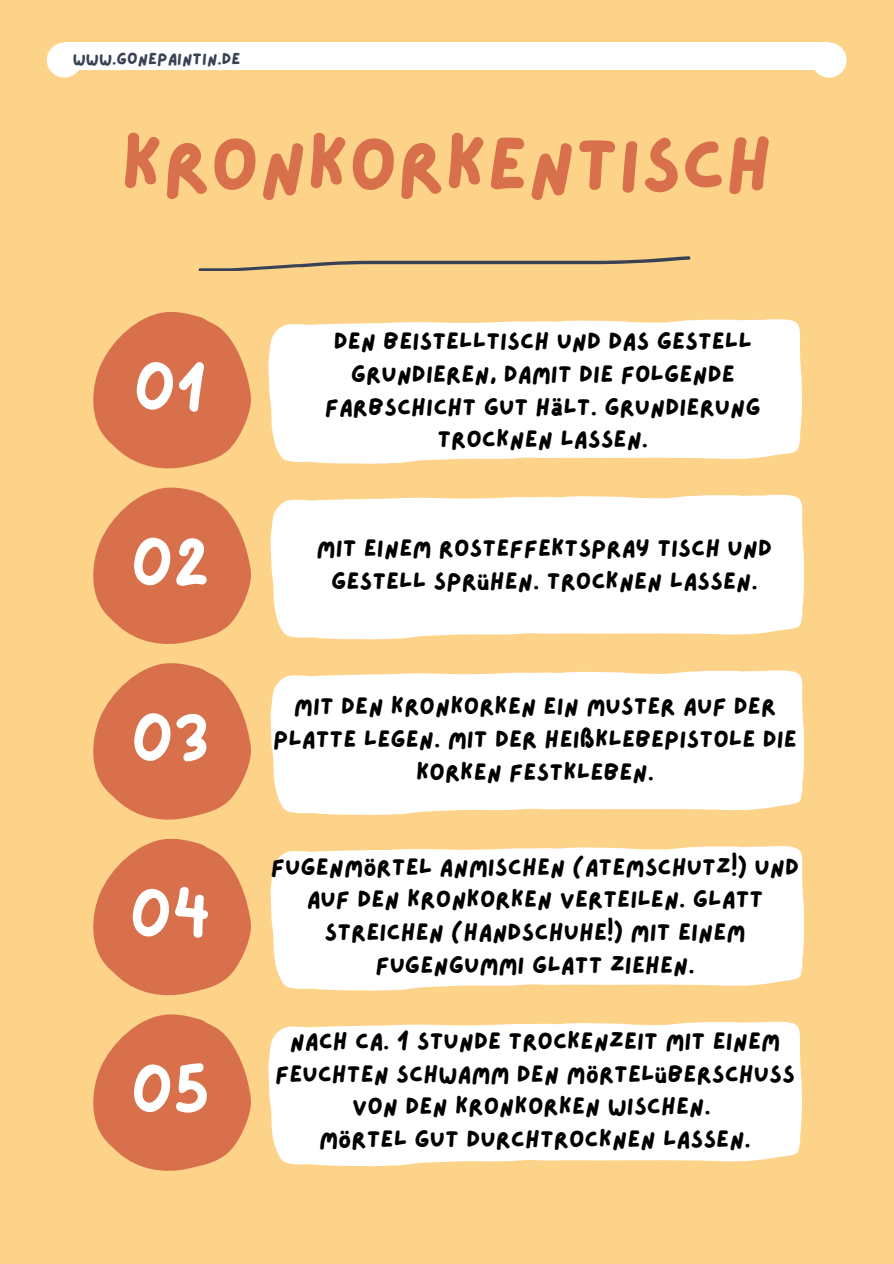
<style>
.page{position:relative;width:894px;height:1264px;background:#fff}
.page>*{position:absolute;margin:0;border:0;box-sizing:border-box;transform-origin:0 0}
.t1{font:75px "Lazydog";color:#d8714b}
.t2{font:59.25px "Lazydog";color:#fff}
.t3{font:24px/32.7px "Lazydog";color:#000;text-align:center}
.t4{font:16.5px "Lazydog";color:#384254}
</style>
<div class="page">
<div style="left:0;top:0;width:893px;height:1263px;background:#fdd289"></div>
<div style="left:47px;top:43px;width:35px;height:35px;background:#fff;border-radius:50%"></div>
<div style="left:811px;top:43px;width:35px;height:35px;background:#fff;border-radius:50%"></div>
<div style="left:64px;top:43px;width:764px;height:27px;background:#fff"></div>
<svg style="left:93px;top:312px;width:158px;height:157px"></svg>
<svg style="left:268px;top:319px;width:533px;height:145px;background:#fefcf7"></svg>
<svg style="left:93px;top:487px;width:158px;height:157px"></svg>
<div style="left:270px;top:495px;width:533px;height:144px;background:#fff"></div>
<svg style="left:93px;top:838px;width:158px;height:158px"></svg>
<div style="left:270px;top:846px;width:533px;height:144px;background:#fff"></div>
<svg style="left:93px;top:663px;width:158px;height:157px"></svg>
<div style="left:270px;top:670px;width:533px;height:145px;background:#fff"></div>
<svg style="left:93px;top:1014px;width:158px;height:157px"></svg>
<div style="left:268px;top:1021px;width:533px;height:145px;background:#fff"></div>
<svg style="left:198px;top:256px;width:492px;height:15px"></svg>
<p class="t4" style="left:73px;top:51px;width:169px">WWW.GONEPAINTIN.DE</p>
<p class="t1" style="left:121px;top:129px;width:652px">KRONKORKENTISCH</p>
<p class="t2" style="left:134px;top:360px;width:75px">01</p>
<h1 class="t2" style="left:131px;top:536px;width:80px">02</h1>
<p class="t2" style="left:131px;top:711px;width:80px">03</p>
<p class="t2" style="left:130px;top:887px;width:83px">04</p>
<p class="t2" style="left:131px;top:1062px;width:80px">05</p>
<p class="t3" style="left:325px;top:326px;width:437px">DEN BEISTELLTISCH UND DAS GESTELL<br>GRUNDIEREN, DAMIT DIE FOLGENDE<br>FARBSCHICHT GUT HÄLT. GRUNDIERUNG<br>TROCKNEN LASSEN.</p>
<p class="t3" style="left:316px;top:533px;width:457px">MIT EINEM ROSTEFFEKTSPRAY TISCH UND<br>GESTELL SPRÜHEN. TROCKNEN LASSEN.</p>
<p class="t3" style="left:273px;top:691px;width:525px">MIT DEN KRONKORKEN EIN MUSTER AUF DER<br>PLATTE LEGEN. MIT DER HEIßKLEBEPISTOLE DIE<br>KORKEN FESTKLEBEN.</p>
<p class="t3" style="left:271px;top:851px;width:529px">FUGENMÖRTEL ANMISCHEN (ATEMSCHUTZ!) UND AUF DEN KRONKORKEN VERTEILEN. GLATT STREICHEN (HANDSCHUHE!) MIT EINEM FUGENGUMMI GLATT ZIEHEN.</p>
<p class="t3" style="left:275px;top:1025px;width:521px">NACH CA. 1 STUNDE TROCKENZEIT MIT EINEM FEUCHTEN SCHWAMM DEN MÖRTELÜBERSCHUSS VON DEN KRONKORKEN WISCHEN.<br>MÖRTEL GUT DURCHTROCKNEN LASSEN.</p>
</div>
